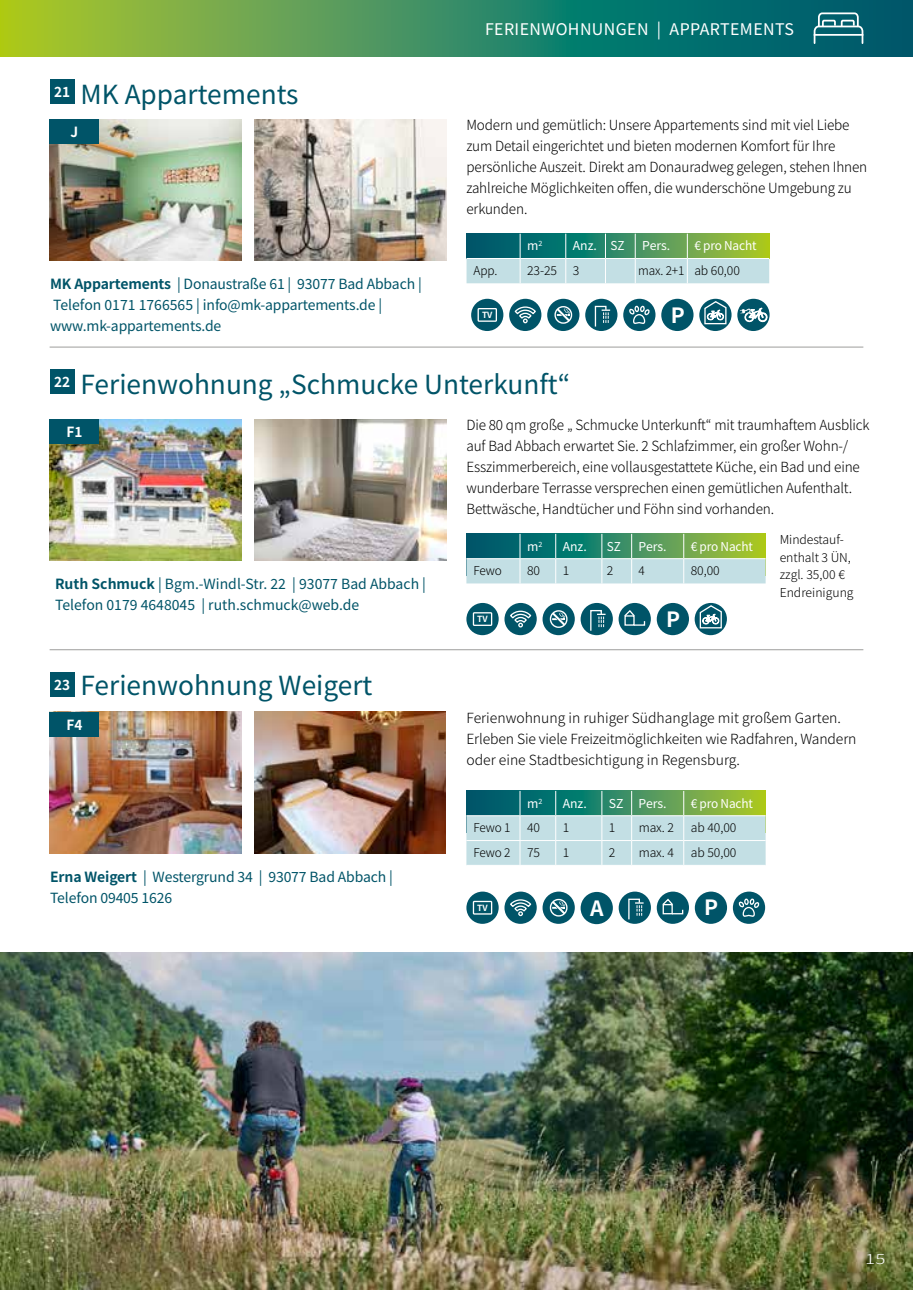
<style>
.page{position:relative;width:913px;height:1290px;background:#fff}
.page>*{position:absolute;margin:0;border:0;box-sizing:border-box;transform-origin:0 0}
.t1{font:26.25px "Noto Sans JP";color:#005468}
.t2{font:700 21px "Noto Sans JP";color:#fff}
.t3{font:15.92px "Noto Sans JP";letter-spacing:.025em;color:#fff}
.t4{font:300 14px/21px "Noto Sans JP";letter-spacing:-.01em;color:#000}
.t5{font:14px/21px "Noto Sans JP";letter-spacing:-.01em;color:#005468}
.t6{font:700 14px "Noto Sans JP";color:#fff}
.t7{font:300 14px "Noto Sans JP";color:#fff;scale:1.35 1}
.t8{font:300 12.25px/17.5px "Noto Sans JP";letter-spacing:-.005em;color:#000}
.t9{font:12.25px "Noto Sans JP";letter-spacing:-.015em;color:#fff}
.t10{font:12.25px "Noto Sans JP";letter-spacing:-.015em;color:#fff;scale:.96 1}
.t11{font:700 8.4px "Noto Sans JP";color:#fff}
.s1{font-weight:700}
</style>
<div class="page">
<svg style="left:1px;top:0;width:912px;height:57px;background:#418f5a"></svg>
<hr style="left:0;top:0;width:1px;height:57px;background:#aeca0e">
<svg style="left:813px;top:12px;width:51px;height:33px;background:#327e88"></svg>
<hr style="left:813px;top:34px;width:50px;height:2px;background:#fff">
<hr style="left:50px;top:347px;width:813px;height:1px;background:#9d9d9c">
<hr style="left:50px;top:649px;width:813px;height:1px;background:#9d9d9c">
<div style="left:50px;top:672px;width:25px;height:25px;background:#005468"></div>
<svg style="left:466px;top:791px;width:299px;height:74px;background:#9ac5b9"></svg>
<img style="left:50px;top:712px;width:191px;height:141px">
<img style="left:254px;top:712px;width:192px;height:141px">
<div style="left:50px;top:712px;width:49px;height:25px;background:#005468"></div>
<svg style="left:466px;top:891px;width:33px;height:33px"></svg>
<div style="left:473px;top:901px;width:19px;height:13px;border:1px solid #fff"></div>
<div style="left:504px;top:891px;width:33px;height:33px;background:#005468;border-radius:50%"></div>
<svg style="left:510px;top:899px;width:22px;height:17px"></svg>
<div style="left:542px;top:891px;width:33px;height:33px;background:#005468;border-radius:50%"></div>
<svg style="left:550px;top:899px;width:17px;height:17px"></svg>
<div style="left:619px;top:891px;width:32px;height:33px;background:#005468;border-radius:50%"></div>
<svg style="left:628px;top:898px;width:15px;height:22px"></svg>
<div style="left:695px;top:891px;width:32px;height:33px;background:#005468;border-radius:50%"></div>
<div style="left:657px;top:891px;width:32px;height:33px;background:#005468;border-radius:50%"></div>
<svg style="left:662px;top:898px;width:22px;height:17px"></svg>
<div style="left:733px;top:891px;width:32px;height:33px;background:#005468;border-radius:50%"></div>
<svg style="left:738px;top:898px;width:22px;height:19px"></svg>
<div style="left:580px;top:892px;width:33px;height:32px;background:#005468;border-radius:50%"></div>
<div style="left:50px;top:79px;width:25px;height:25px;background:#005468"></div>
<img style="left:50px;top:119px;width:191px;height:141px">
<img style="left:255px;top:119px;width:191px;height:141px">
<div style="left:50px;top:119px;width:49px;height:25px;background:#005468"></div>
<svg style="left:466px;top:234px;width:303px;height:49px;background:#84b8a3"></svg>
<div style="left:471px;top:299px;width:32px;height:32px;background:#005468;border-radius:50%"></div>
<div style="left:477px;top:308px;width:20px;height:14px;border:1px solid #fff"></div>
<div style="left:509px;top:299px;width:32px;height:32px;background:#005468;border-radius:50%"></div>
<svg style="left:514px;top:306px;width:22px;height:17px"></svg>
<div style="left:547px;top:299px;width:32px;height:32px;background:#005468;border-radius:50%"></div>
<svg style="left:554px;top:306px;width:18px;height:18px"></svg>
<div style="left:585px;top:299px;width:32px;height:32px;background:#005468;border-radius:50%"></div>
<svg style="left:594px;top:305px;width:16px;height:22px"></svg>
<div style="left:661px;top:299px;width:32px;height:32px;background:#005468;border-radius:50%"></div>
<div style="left:699px;top:299px;width:32px;height:32px;background:#005468;border-radius:50%"></div>
<svg style="left:704px;top:300px;width:23px;height:25px"></svg>
<div style="left:623px;top:299px;width:32px;height:32px;background:#005468;border-radius:50%"></div>
<svg style="left:629px;top:305px;width:21px;height:19px"></svg>
<div style="left:737px;top:299px;width:32px;height:32px;background:#005468;border-radius:50%"></div>
<svg style="left:740px;top:307px;width:27px;height:15px"></svg>
<img style="left:0;top:952px;width:913px;height:338px">
<div style="left:50px;top:369px;width:25px;height:25px;background:#005468"></div>
<img style="left:50px;top:419px;width:191px;height:142px">
<div style="left:50px;top:419px;width:49px;height:25px;background:#005468"></div>
<svg style="left:466px;top:534px;width:299px;height:49px;background:#84b7a2"></svg>
<div style="left:466px;top:603px;width:33px;height:32px;background:#005468;border-radius:50%"></div>
<div style="left:473px;top:612px;width:19px;height:14px;border:1px solid #fff"></div>
<div style="left:504px;top:603px;width:33px;height:32px;background:#005468;border-radius:50%"></div>
<svg style="left:510px;top:610px;width:22px;height:17px"></svg>
<div style="left:542px;top:603px;width:33px;height:32px;background:#005468;border-radius:50%"></div>
<svg style="left:550px;top:610px;width:17px;height:18px"></svg>
<div style="left:580px;top:603px;width:33px;height:32px;background:#005468;border-radius:50%"></div>
<svg style="left:590px;top:610px;width:15px;height:21px"></svg>
<div style="left:657px;top:603px;width:32px;height:32px;background:#005468;border-radius:50%"></div>
<div style="left:618px;top:603px;width:33px;height:32px;background:#005468;border-radius:50%"></div>
<svg style="left:624px;top:610px;width:22px;height:16px"></svg>
<div style="left:694px;top:603px;width:33px;height:32px;background:#005468;border-radius:50%"></div>
<svg style="left:699px;top:604px;width:24px;height:25px"></svg>
<img style="left:255px;top:419px;width:191px;height:142px">
<h1 class="t1" style="left:54px;top:79px;width:246px"><sup>21</sup> MK Appartements</h1>
<p class="t6" style="left:71px;top:124px;width:9px">J</p>
<p class="t5" style="left:50px;top:274px;width:373px"><span class="s1">MK Appartements</span> | Donaustraße 61 | 93077 Bad Abbach |<br>Telefon 0171 1766565 | info@mk-appartements.de | www.mk-appartements.de</p>
<p class="t3" style="left:485px;top:20px;width:310px">FERIENWOHNUNGEN | APPARTEMENTS</p>
<p class="t4" style="left:466px;top:115px;width:402px">Modern und gemütlich: Unsere Appartements sind mit viel Liebe zum Detail eingerichtet und bieten modernen Komfort für Ihre persönliche Auszeit. Direkt am Donauradweg gelegen, stehen Ihnen zahlreiche Möglichkeiten offen, die wunderschöne Umgebung zu erkunden.</p>
<p class="t9" style="left:527px;top:239px;width:17px">m<sup>2</sup></p>
<p class="t9" style="left:573px;top:239px;width:53px">Anz. SZ</p>
<p class="t9" style="left:642px;top:239px;width:30px">Pers.</p>
<p class="t9" style="left:694px;top:239px;width:64px">€ pro Nacht</p>
<p class="t8" style="left:473px;top:262px;width:25px">App.</p>
<p class="t8" style="left:527px;top:262px;width:32px">23-25</p>
<p class="t8" style="left:573px;top:262px;width:8px">3</p>
<p class="t8" style="left:638px;top:262px;width:103px">max. 2+1 ab 60,00</p>
<p class="t11" style="left:482px;top:310px;width:12px">TV</p>
<h2 class="t2" style="left:671px;top:303px;width:16px">P</h2>
<h1 class="t1" style="left:54px;top:370px;width:517px"><sup>22</sup> Ferienwohnung „Schmucke Unterkunft“</h1>
<p class="t4" style="left:466px;top:415px;width:405px">Die 80 qm große „ Schmucke Unterkunft“ mit traumhaftem Ausblick auf Bad Abbach erwartet Sie. 2 Schlafzimmer, ein großer Wohn-/ Esszimmerbereich, eine vollausgestattete Küche, ein Bad und eine wunderbare Terrasse versprechen einen gemütlichen Aufenthalt.<br>Bettwäsche, Handtücher und Föhn sind vorhanden.</p>
<p class="t6" style="left:67px;top:424px;width:17px">F1</p>
<p class="t5" style="left:55px;top:574px;width:372px"><span class="s1">Ruth Schmuck</span> | Bgm.-Windl-Str. 22 | 93077 Bad Abbach |<br>Telefon 0179 4648045 | ruth.schmuck@web.de</p>
<p class="t9" style="left:527px;top:539px;width:17px">m<sup>2</sup></p>
<p class="t9" style="left:563px;top:539px;width:26px">Anz.</p>
<p class="t10" style="left:607px;top:539px;width:16px">SZ</p>
<p class="t9" style="left:638px;top:539px;width:30px">Pers.</p>
<p class="t9" style="left:691px;top:539px;width:64px">€ pro Nacht</p>
<p class="t8" style="left:473px;top:562px;width:30px">Fewo</p>
<p class="t8" style="left:527px;top:562px;width:15px">80</p>
<p class="t8" style="left:563px;top:562px;width:8px">1</p>
<p class="t8" style="left:607px;top:562px;width:8px">2</p>
<p class="t8" style="left:638px;top:562px;width:8px">4</p>
<p class="t8" style="left:691px;top:562px;width:31px">80,00</p>
<p class="t11" style="left:477px;top:614px;width:12px">TV</p>
<h2 class="t2" style="left:666px;top:607px;width:16px">P</h2>
<p class="t8" style="left:779px;top:531px;width:75px">Mindestauf&shy;enthalt 3 ÜN, zzgl. 35,00 €<br>Endreinigung</p>
<h1 class="t1" style="left:54px;top:670px;width:320px"><sup>23</sup> Ferienwohnung Weigert</h1>
<p class="t6" style="left:65px;top:717px;width:20px">H8</p>
<p class="t6" style="left:67px;top:717px;width:17px">F4</p>
<p class="t4" style="left:466px;top:708px;width:391px">Ferienwohnung in ruhiger Südhanglage mit großem Garten.<br>Erleben Sie viele Freizeitmöglichkeiten wie Radfahren, Wandern oder eine Stadtbesichtigung in Regensburg.</p>
<p class="t9" style="left:527px;top:796px;width:17px">m<sup>2</sup></p>
<p class="t9" style="left:563px;top:796px;width:26px">Anz.</p>
<p class="t9" style="left:609px;top:796px;width:59px">SZ Pers.</p>
<p class="t9" style="left:691px;top:796px;width:64px">€ pro Nacht</p>
<p class="t5" style="left:50px;top:866px;width:344px"><span class="s1">Erna Weigert</span> | Westergrund 34 | 93077 Bad Abbach |<br>Telefon 09405 1626</p>
<p class="t8" style="left:473px;top:819px;width:39px">Fewo 1</p>
<p class="t8" style="left:527px;top:819px;width:15px">40</p>
<p class="t8" style="left:563px;top:819px;width:8px">1</p>
<p class="t8" style="left:609px;top:819px;width:8px">1</p>
<p class="t8" style="left:639px;top:819px;width:37px">max. 2</p>
<p class="t8" style="left:691px;top:819px;width:47px">ab 40,00</p>
<p class="t8" style="left:473px;top:844px;width:39px">Fewo 2</p>
<p class="t8" style="left:527px;top:844px;width:15px">75</p>
<p class="t8" style="left:563px;top:844px;width:8px">1</p>
<p class="t8" style="left:609px;top:844px;width:8px">2</p>
<p class="t8" style="left:638px;top:844px;width:37px">max. 4</p>
<p class="t8" style="left:691px;top:844px;width:47px">ab 50,00</p>
<p class="t11" style="left:477px;top:903px;width:12px">TV</p>
<h2 class="t2" style="left:590px;top:896px;width:15px">A</h2>
<h2 class="t2" style="left:704px;top:896px;width:16px">P</h2>
<p class="t7" style="left:865px;top:1251px;width:17px">15</p>
</div>
